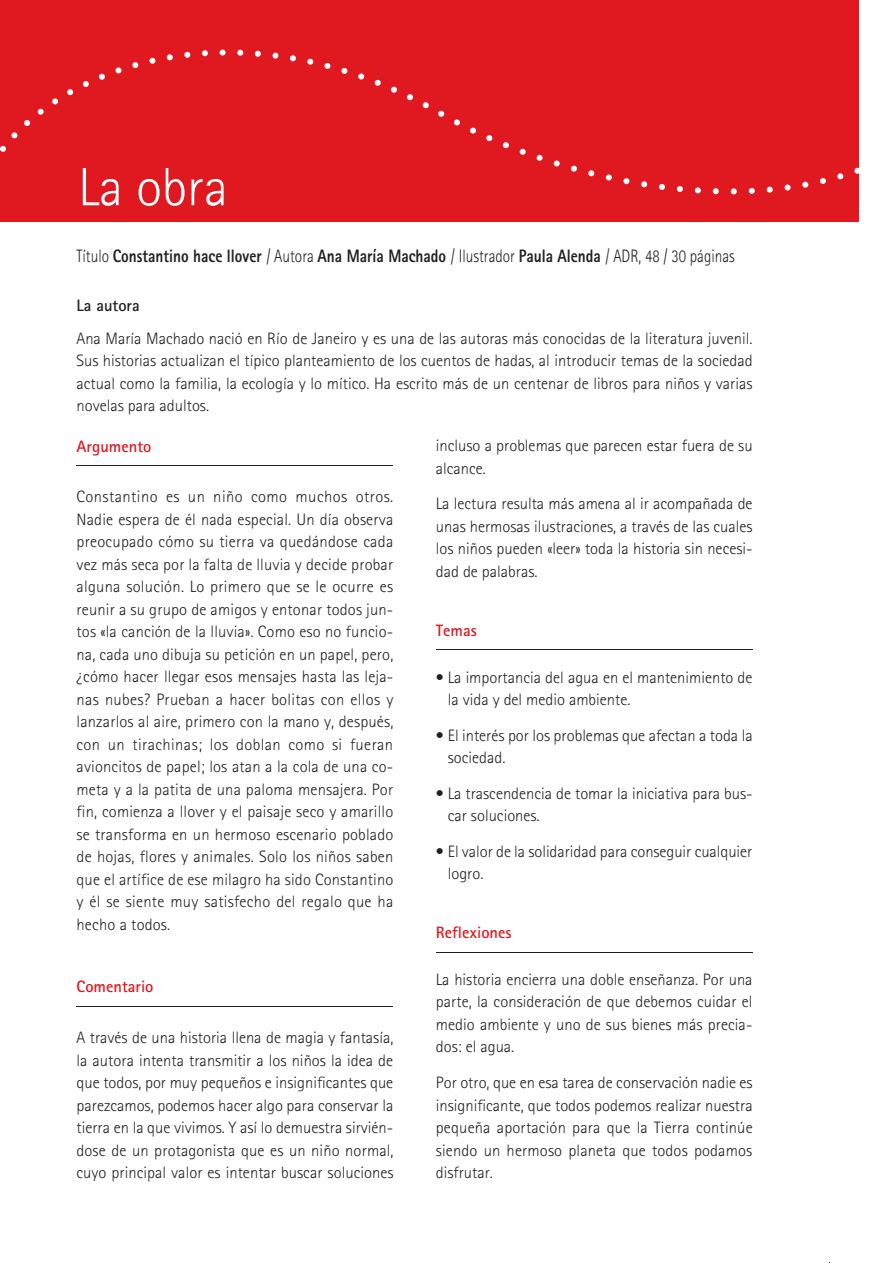
<style>
.page{position:relative;width:893px;height:1263px;background:#fff}
.page>*{position:absolute;margin:0;border:0;box-sizing:border-box;transform-origin:0 0}
.t1{font:300 54px "Rotis Sans Serif";color:#fff}
.t2{font:800 18px "Rotis Sans Serif";color:#231f20;scale:.85 1}
.t3{font:300 16.5px/22.5px "Rotis Sans Serif";color:#231f20;text-align:justify}
.t4{font:700 16.5px "Rotis Sans Serif";color:#e01921}
.t5{font:700 16.5px "Rotis Sans Serif";color:#231f20}
.s1{font-weight:300}
</style>
<div class="page">
<hr style="left:77px;top:466px;width:316px;height:1px;background:#231f20">
<hr style="left:77px;top:1006px;width:316px;height:1px;background:#231f20">
<hr style="left:436px;top:650px;width:317px;height:1px;background:#231f20">
<hr style="left:436px;top:952px;width:317px;height:1px;background:#231f20">
<div style="left:0;top:0;width:859px;height:221px;background:#e01921"></div>
<svg style="left:588px;top:174px;width:256px;height:20px"></svg>
<svg style="left:37px;top:49px;width:392px;height:62px"></svg>
<svg style="left:0;top:111px;width:859px;height:63px"></svg>
<h1 class="t1" style="left:78px;top:156px;width:151px">La obra</h1>
<p class="t2" style="left:77px;top:245px;width:776px"><span class="s1">Título</span> Constantino hace llover <span class="s1">/ Autora</span> Ana María Machado <span class="s1">/ Ilustrador</span> Paula Alenda <span class="s1">/ ADR, 48 / 30 páginas</span></p>
<p class="t5" style="left:77px;top:295px;width:65px">La autora</p>
<p class="t3" style="left:77px;top:327px;width:678px">Ana María Machado nació en Río de Janeiro y es una de las autoras más conocidas de la literatura juvenil.<br>Sus historias actualizan el típico planteamiento de los cuentos de hadas, al introducir temas de la sociedad actual como la familia, la ecología y lo mítico. Ha escrito más de un centenar de libros para niños y varias novelas para adultos.</p>
<p class="t4" style="left:77px;top:436px;width:76px">Argumento</p>
<p class="t3" style="left:77px;top:485px;width:318px">Constantino es un niño como muchos otros.<br>Nadie espera de él nada especial. Un día observa preocupado cómo su tierra va quedándose cada vez más seca por la falta de lluvia y decide probar alguna solución. Lo primero que se le ocurre es reunir a su grupo de amigos y entonar todos jun&shy;tos «la canción de la lluvia». Como eso no funcio&shy;na, cada uno dibuja su petición en un papel, pero, ¿cómo hacer llegar esos mensajes hasta las leja&shy;nas nubes? Prueban a hacer bolitas con ellos y lanzarlos al aire, primero con la mano y, después, con un tirachinas; los doblan como si fueran avioncitos de papel; los atan a la cola de una co&shy;meta y a la patita de una paloma mensajera. Por fin, comienza a llover y el paisaje seco y amarillo se transforma en un hermoso escenario poblado de hojas, flores y animales. Solo los niños saben que el artífice de ese milagro ha sido Constantino y él se siente muy satisfecho del regalo que ha hecho a todos.</p>
<p class="t4" style="left:77px;top:976px;width:78px">Comentario</p>
<p class="t3" style="left:77px;top:1026px;width:319px">A través de una historia llena de magia y fantasía, la autora intenta transmitir a los niños la idea de que todos, por muy pequeños e insignificantes que parezcamos, podemos hacer algo para conservar la tierra en la que vivimos. Y así lo demuestra sirvién&shy;dose de un protagonista que es un niño normal, cuyo principal valor es intentar buscar soluciones</p>
<p class="t3" style="left:436px;top:434px;width:318px">incluso a problemas que parecen estar fuera de su alcance.</p>
<p class="t3" style="left:436px;top:492px;width:318px">La lectura resulta más amena al ir acompañada de unas hermosas ilustraciones, a través de las cuales los niños pueden «leer» toda la historia sin necesi&shy;dad de palabras.</p>
<p class="t4" style="left:436px;top:620px;width:42px">Temas</p>
<p class="t3" style="left:448px;top:666px;width:306px;text-indent:-12px">• La importancia del agua en el mantenimiento de la vida y del medio ambiente.</p>
<p class="t3" style="left:448px;top:724px;width:306px;text-indent:-12px">• El interés por los problemas que afectan a toda la sociedad.</p>
<p class="t3" style="left:448px;top:782px;width:306px;text-indent:-12px">• La trascendencia de tomar la iniciativa para bus&shy;car soluciones.</p>
<p class="t3" style="left:448px;top:840px;width:306px;text-indent:-12px">• El valor de la solidaridad para conseguir cualquier logro.</p>
<p class="t4" style="left:436px;top:922px;width:77px">Reflexiones</p>
<p class="t3" style="left:436px;top:968px;width:318px">La historia encierra una doble enseñanza. Por una parte, la consideración de que debemos cuidar el medio ambiente y uno de sus bienes más precia&shy;dos: el agua.</p>
<p class="t3" style="left:436px;top:1071px;width:318px">Por otro, que en esa tarea de conservación nadie es insignificante, que todos podemos realizar nuestra pequeña aportación para que la Tierra continúe siendo un hermoso planeta que todos podamos disfrutar.</p>
</div>
